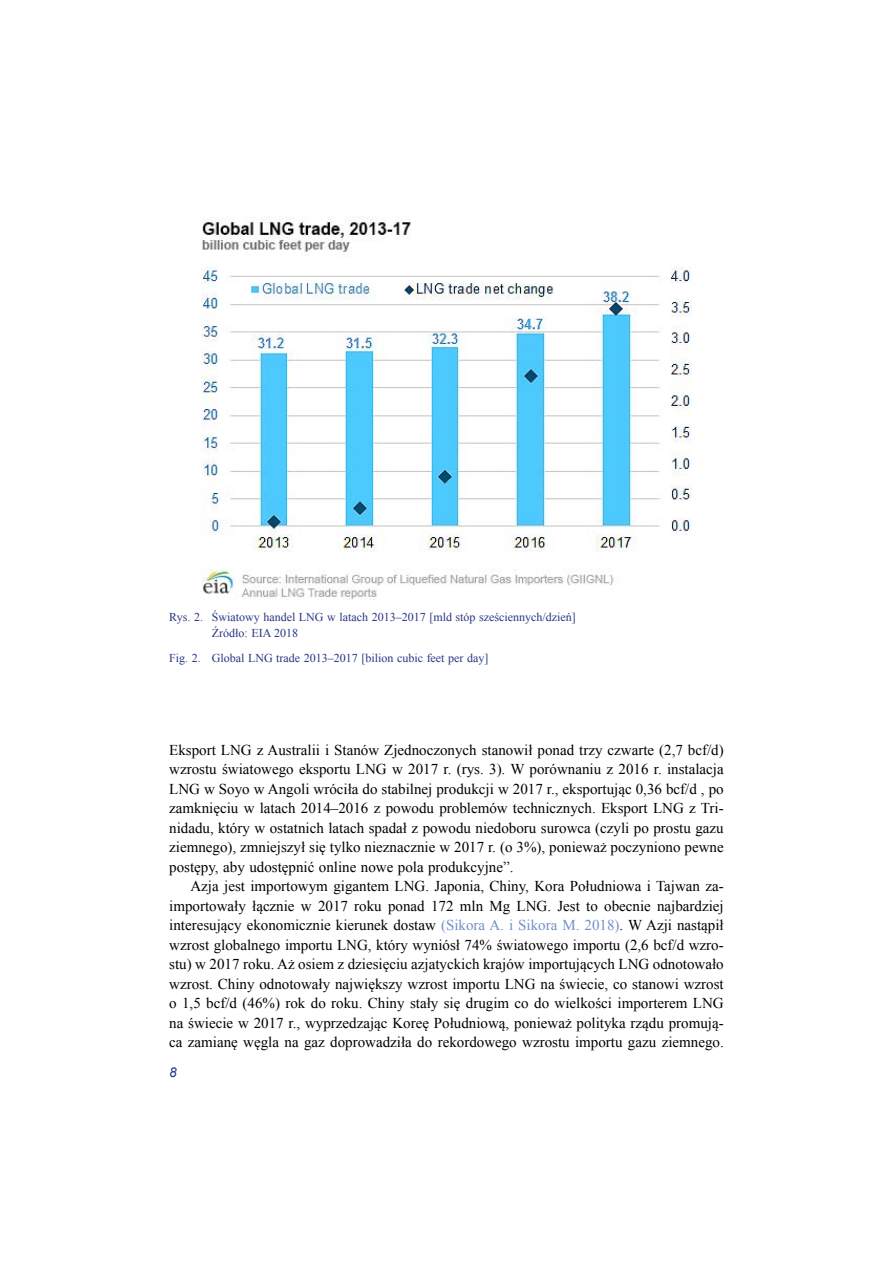
<style>
.page{position:relative;width:893px;height:1263px;background:#fff}
.page>*{position:absolute;margin:0;border:0;box-sizing:border-box;transform-origin:0 0}
.t1{font:15px/19.5px "Times New Roman";color:#000;text-align:justify}
.t2{font:italic 13.5px "Arial";color:#283583}
.t3{font:12px/16.5px "Times New Roman";color:#283583}
.s1{color:#748fc9}
</style>
<div class="page">
<img style="left:202px;top:217px;width:489px;height:383px">
<p class="t3" style="left:212px;top:608px;width:366px;text-indent:-43px">Rys. 2. Światowy handel LNG w latach 2013–2017 [mld stóp sześciennych/dzień]<br>Źródło: EIA 2018</p>
<p class="t3" style="left:169px;top:650px;width:321px">Fig. 2. Global LNG trade 2013–2017 [bilion cubic feet per day]</p>
<p class="t1" style="left:169px;top:739px;width:556px">Eksport LNG z Australii i Stanów Zjednoczonych stanowił ponad trzy czwarte (2,7 bcf/d) wzrostu światowego eksportu LNG w 2017 r. (rys. 3). W porównaniu z 2016 r. instalacja LNG w Soyo w Angoli wróciła do stabilnej produkcji w 2017 r., eksportując 0,36 bcf/d , po zamknięciu w latach 2014–2016 z powodu problemów technicznych. Eksport LNG z Tri&shy;nidadu, który w ostatnich latach spadał z powodu niedoboru surowca (czyli po prostu gazu ziemnego), zmniejszył się tylko nieznacznie w 2017 r. (o 3%), ponieważ poczyniono pewne postępy, aby udostępnić online nowe pola produkcyjne”.</p>
<p class="t1" style="left:169px;top:876px;width:556px;text-indent:21px">Azja jest importowym gigantem LNG. Japonia, Chiny, Kora Południowa i Tajwan za&shy;importowały łącznie w 2017 roku ponad 172 mln Mg LNG. Jest to obecnie najbardziej interesujący ekonomicznie kierunek dostaw <span class="s1">(Sikora A. i Sikora M. 2018)</span>. W Azji nastąpił wzrost globalnego importu LNG, który wyniósł 74% światowego importu (2,6 bcf/d wzro&shy;stu) w 2017 roku. Aż osiem z dziesięciu azjatyckich krajów importujących LNG odnotowało wzrost. Chiny odnotowały największy wzrost importu LNG na świecie, co stanowi wzrost o 1,5 bcf/d (46%) rok do roku. Chiny stały się drugim co do wielkości importerem LNG na świecie w 2017 r., wyprzedzając Koreę Południową, ponieważ polityka rządu promują&shy;ca zamianę węgla na gaz doprowadziła do rekordowego wzrostu importu gazu ziemnego.</p>
<p class="t2" style="left:169px;top:1064px;width:9px">8</p>
</div>
